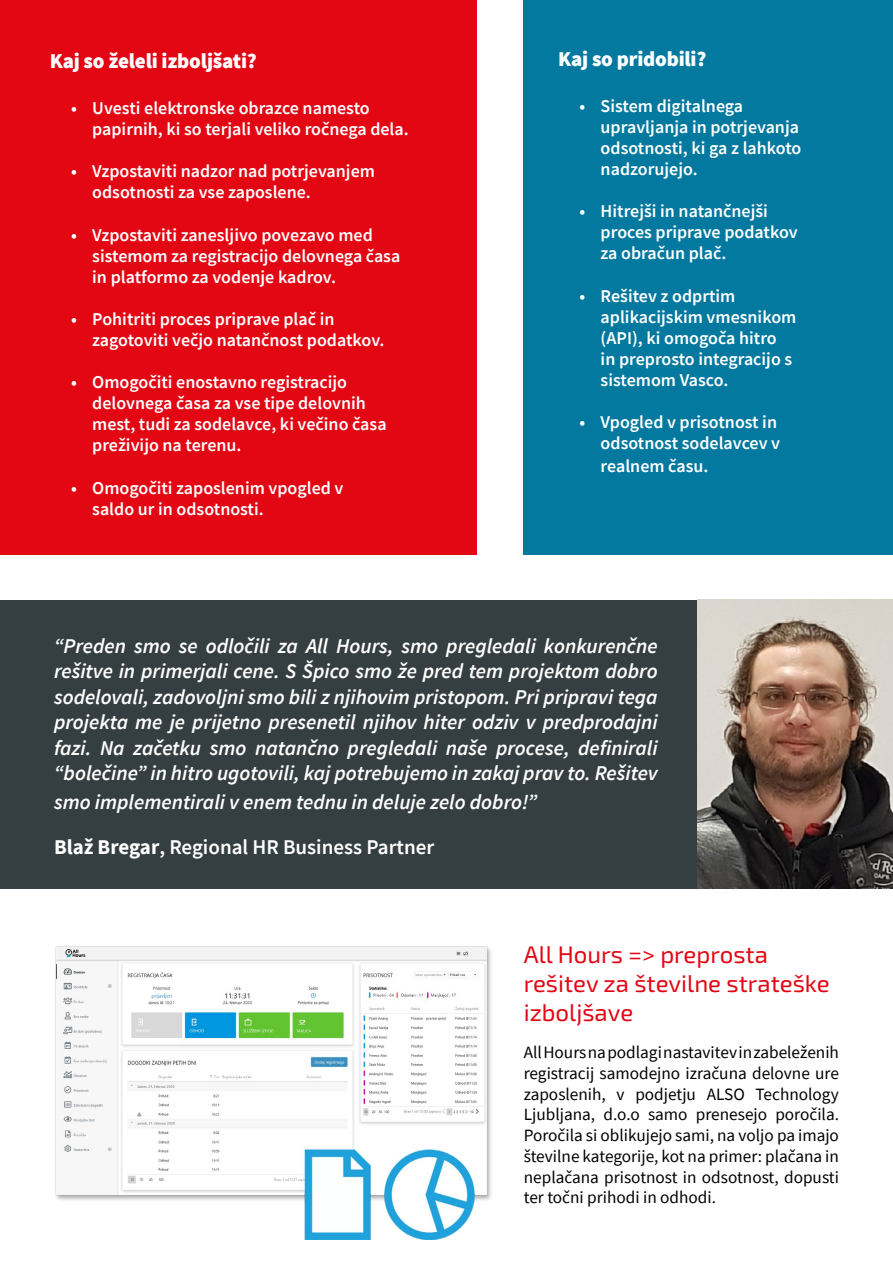
<style>
.page{position:relative;width:893px;height:1263px;background:#fff}
.page>*{position:absolute;margin:0;border:0;box-sizing:border-box;transform-origin:0 0}
.t1{font:24px/28.8px "Exo 2";color:#e30613}
.t2{font:italic 600 21px/25.5px "Source Sans Pro";color:#fff;text-align:justify}
.t3{font:900 21px "Source Sans Pro";letter-spacing:-.01em;color:#fff}
.t4{font:600 18px/21px "Source Sans Pro";color:#fff}
.t5{font:17.25px/20.7px "Source Sans Pro";color:#000;text-align:justify}
.s1{font-weight:700;font-style:normal}
.s2{font-style:normal}
</style>
<div class="page">
<div style="left:0;top:600px;width:893px;height:288px;background:#353f41"></div>
<div style="left:0;top:0;width:476px;height:554px;background:#e30613"></div>
<div style="left:524px;top:0;width:369px;height:554px;background:#03799f"></div>
<img style="left:697px;top:600px;width:196px;height:288px">
<img style="left:55px;top:946px;width:436px;height:294px">
<p class="t3" style="left:50px;top:46px;width:209px">Kaj so želeli izboljšati?</p>
<p class="t4" style="left:92px;top:97px;width:318px;text-indent:-21px">• Uvesti elektronske obrazce namesto papirnih, ki so terjali veliko ročnega dela.</p>
<p class="t4" style="left:92px;top:161px;width:284px;text-indent:-21px">• Vzpostaviti nadzor nad potrjevanjem odsotnosti za vse zaposlene.</p>
<p class="t4" style="left:92px;top:224px;width:310px;text-indent:-21px">• Vzpostaviti zanesljivo povezavo med sistemom za registracijo delovnega časa in platformo za vodenje kadrov.</p>
<p class="t4" style="left:92px;top:308px;width:294px;text-indent:-21px">• Pohitriti proces priprave plač in zagotoviti večjo natančnost podatkov.</p>
<p class="t4" style="left:92px;top:372px;width:296px;text-indent:-21px">• Omogočiti enostavno registracijo delovnega časa za vse tipe delovnih mest, tudi za sodelavce, ki večino časa preživijo na terenu.</p>
<p class="t4" style="left:92px;top:477px;width:253px;text-indent:-21px">• Omogočiti zaposlenim vpogled v saldo ur in odsotnosti.</p>
<p class="t3" style="left:558px;top:44px;width:150px">Kaj so pridobili?</p>
<p class="t4" style="left:601px;top:95px;width:202px;text-indent:-21px">• Sistem digitalnega upravljanja in potrjevanja odsotnosti, ki ga z lahkoto nadzorujejo.</p>
<p class="t4" style="left:601px;top:201px;width:199px;text-indent:-21px">• Hitrejši in natančnejši proces priprave podatkov za obračun plač.</p>
<p class="t4" style="left:601px;top:285px;width:197px;text-indent:-21px">• Rešitev z odprtim aplikacijskim vmesnikom (API), ki omogoča hitro<br>in preprosto integracijo s sistemom Vasco.</p>
<p class="t4" style="left:579px;top:411px;width:202px;text-align:right">• Vpogled v prisotnost in odsotnost sodelavcev v</p>
<p class="t4" style="left:601px;top:456px;width:109px">realnem času.</p>
<p class="t2" style="left:54px;top:632px;width:605px">“Preden smo se odločili za All Hours, smo pregledali konkurenčne rešitve in primerjali cene. S Špico smo že pred tem projektom dobro sodelovali, zadovoljni smo bili z njihovim pristopom. Pri pripravi tega projekta me je prijetno presenetil njihov hiter odziv v predprodajni fazi. Na začetku smo natančno pregledali naše procese, definirali “bolečine” in hitro ugotovili, kaj potrebujemo in zakaj prav to. Rešitev</p>
<p class="t2" style="left:54px;top:778px;width:485px;line-height:45.5px">smo implementirali v enem tednu in deluje zelo dobro!”<br><span class="s1">Blaž Bregar</span><span class="s2">, Regional HR Business Partner</span></p>
<h1 class="t1" style="left:524px;top:941px;width:307px">All Hours =&gt; preprosta rešitev za številne strateške izboljšave</h1>
<p class="t5" style="left:524px;top:1042px;width:317px">All Hours na podlagi nastavitev in zabeleženih registracij samodejno izračuna delovne ure zaposlenih, v podjetju ALSO Technology Ljubljana, d.o.o samo prenesejo poročila.<br>Poročila si oblikujejo sami, na voljo pa imajo številne kategorije, kot na primer: plačana in neplačana prisotnost in odsotnost, dopusti ter točni prihodi in odhodi.</p>
</div>
